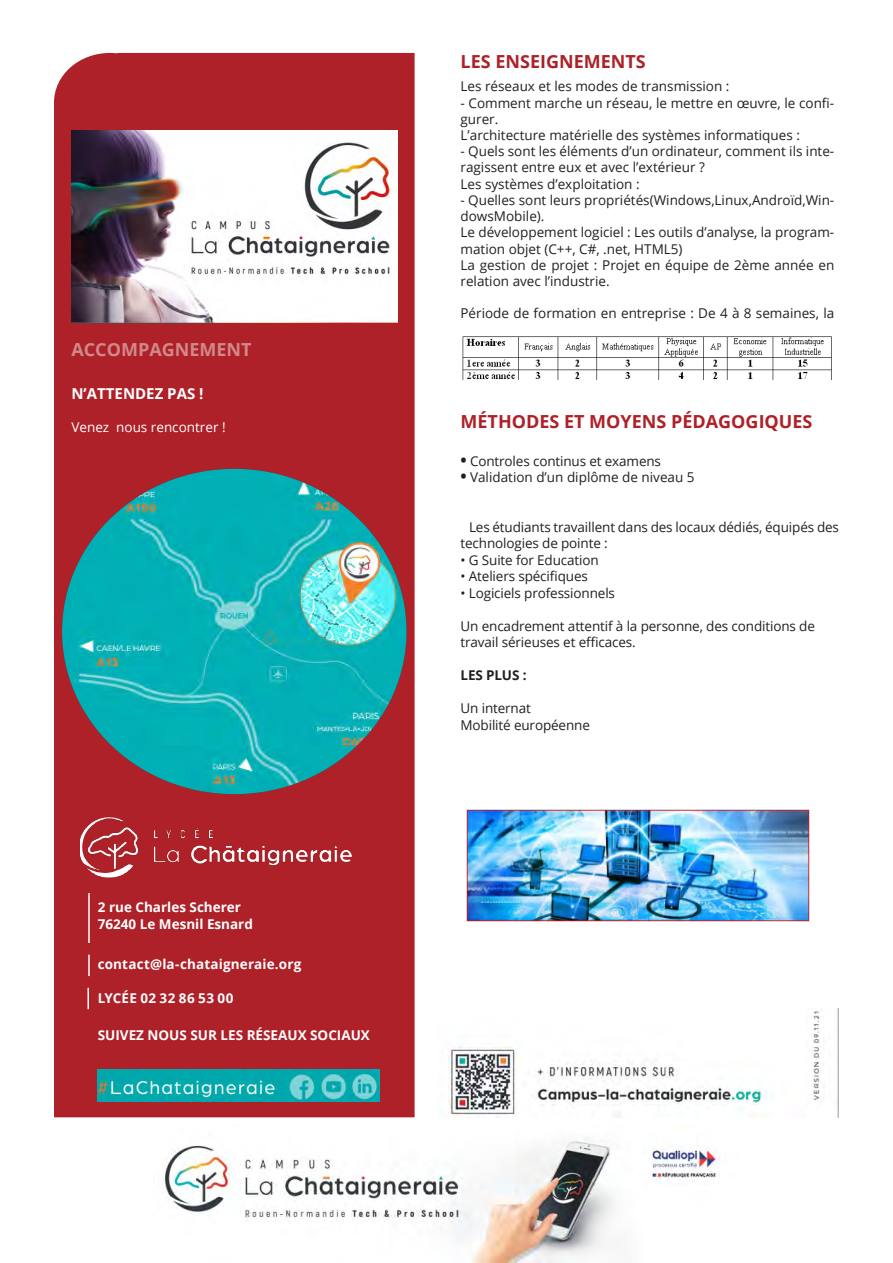
<style>
.page{position:relative;width:893px;height:1263px;background:#fff}
.page>*{position:absolute;margin:0;border:0;box-sizing:border-box;transform-origin:0 0}
.t1{font:700 18px "Open Sans";color:#ae2129}
.t2{font:700 18px "Open Sans";color:#d1888a}
.t3{font:700 15px "Open Sans";color:#fff}
.t4{font:13.5px/16.2px "Open Sans";color:#231f20}
.t5{font:700 13.5px "Open Sans";color:#fff}
.t6{font:13.5px "Open Sans";color:#fff}
.t7{font:700 13.5px "Open Sans";letter-spacing:.02em;color:#fff}
.t8{font:700 13.5px "Open Sans";letter-spacing:-.01em;color:#231f20}
.s1{font-weight:700;font-size:16.5px}
</style>
<div class="page">
<div style="left:54px;top:53px;width:361px;height:1064px;background:#ae2129"></div>
<div style="left:54px;top:53px;width:112px;height:99px;background:#ae2129;border-radius:50%"></div>
<img style="left:164px;top:1138px;width:557px;height:125px">
<img style="left:71px;top:131px;width:326px;height:192px">
<hr style="left:88px;top:893px;width:2px;height:50px;background:#fff">
<hr style="left:88px;top:955px;width:2px;height:21px;background:#fff">
<hr style="left:87px;top:988px;width:2px;height:21px;background:#fff">
<img style="left:98px;top:1069px;width:282px;height:32px">
<img style="left:448px;top:1009px;width:391px;height:108px">
<img style="left:62px;top:469px;width:344px;height:325px">
<img style="left:462px;top:336px;width:370px;height:44px">
<img style="left:466px;top:810px;width:344px;height:112px">
<img style="left:81px;top:803px;width:306px;height:81px">
<p class="t2" style="left:71px;top:337px;width:182px">ACCOMPAGNEMENT</p>
<p class="t3" style="left:71px;top:383px;width:134px">N’ATTENDEZ PAS !</p>
<p class="t6" style="left:71px;top:418px;width:156px">Venez nous rencontrer !</p>
<p class="t5" style="left:98px;top:898px;width:145px">2 rue Charles Scherer</p>
<p class="t5" style="left:98px;top:914px;width:157px">76240 Le Mesnil Esnard</p>
<p class="t5" style="left:98px;top:955px;width:205px">contact@la-chataigneraie.org</p>
<p class="t7" style="left:98px;top:988px;width:137px">LYCÉE 02 32 86 53 00</p>
<p class="t5" style="left:98px;top:1026px;width:274px">SUIVEZ NOUS SUR LES RÉSEAUX SOCIAUX</p>
<p class="t1" style="left:460px;top:49px;width:187px">LES ENSEIGNEMENTS</p>
<p class="t4" style="left:460px;top:78px;width:270px">Les réseaux et les modes de transmission :</p>
<p class="t4" style="left:460px;top:94px;width:375px">- Comment marche un réseau, le mettre en œuvre, le confi&shy;gurer.</p>
<p class="t4" style="left:460px;top:127px;width:341px">L’architecture matérielle des systèmes informatiques :</p>
<p class="t4" style="left:460px;top:143px;width:375px">- Quels sont les éléments d’un ordinateur, comment ils inte&shy;ragissent entre eux et avec l’extérieur ?</p>
<p class="t4" style="left:460px;top:175px;width:181px">Les systèmes d’exploitation :</p>
<p class="t4" style="left:460px;top:192px;width:375px">- Quelles sont leurs propriétés(Windows,Linux,Androïd,Win&shy;dowsMobile).</p>
<p class="t4" style="left:460px;top:224px;width:375px">Le développement logiciel : Les outils d’analyse, la program&shy;mation objet (C++, C#, .net, HTML5)</p>
<p class="t4" style="left:460px;top:256px;width:375px">La gestion de projet : Projet en équipe de 2ème année en relation avec l’industrie.</p>
<p class="t4" style="left:460px;top:305px;width:375px">Période de formation en entreprise : De 4 à 8 semaines, la</p>
<p class="t1" style="left:460px;top:408px;width:354px">MÉTHODES ET MOYENS PÉDAGOGIQUES</p>
<p class="t4" style="left:460px;top:452px;width:202px"><span class="s1">•</span> Controles continus et examens</p>
<p class="t4" style="left:460px;top:469px;width:236px"><span class="s1">•</span> Validation d’un diplôme de niveau 5</p>
<p class="t4" style="left:460px;top:518px;width:380px;text-indent:9px">Les étudiants travaillent dans des locaux dédiés, équipés des technologies de pointe :</p>
<p class="t4" style="left:460px;top:551px;width:140px">• G Suite for Education</p>
<p class="t4" style="left:460px;top:568px;width:129px">• Ateliers spécifiques</p>
<p class="t4" style="left:460px;top:584px;width:156px">• Logiciels professionnels</p>
<p class="t4" style="left:460px;top:617px;width:356px">Un encadrement attentif à la personne, des conditions de travail sérieuses et efficaces.</p>
<p class="t8" style="left:460px;top:666px;width:68px">LES PLUS :</p>
<p class="t4" style="left:460px;top:700px;width:72px">Un internat</p>
<p class="t4" style="left:460px;top:716px;width:131px">Mobilité européenne</p>
</div>
